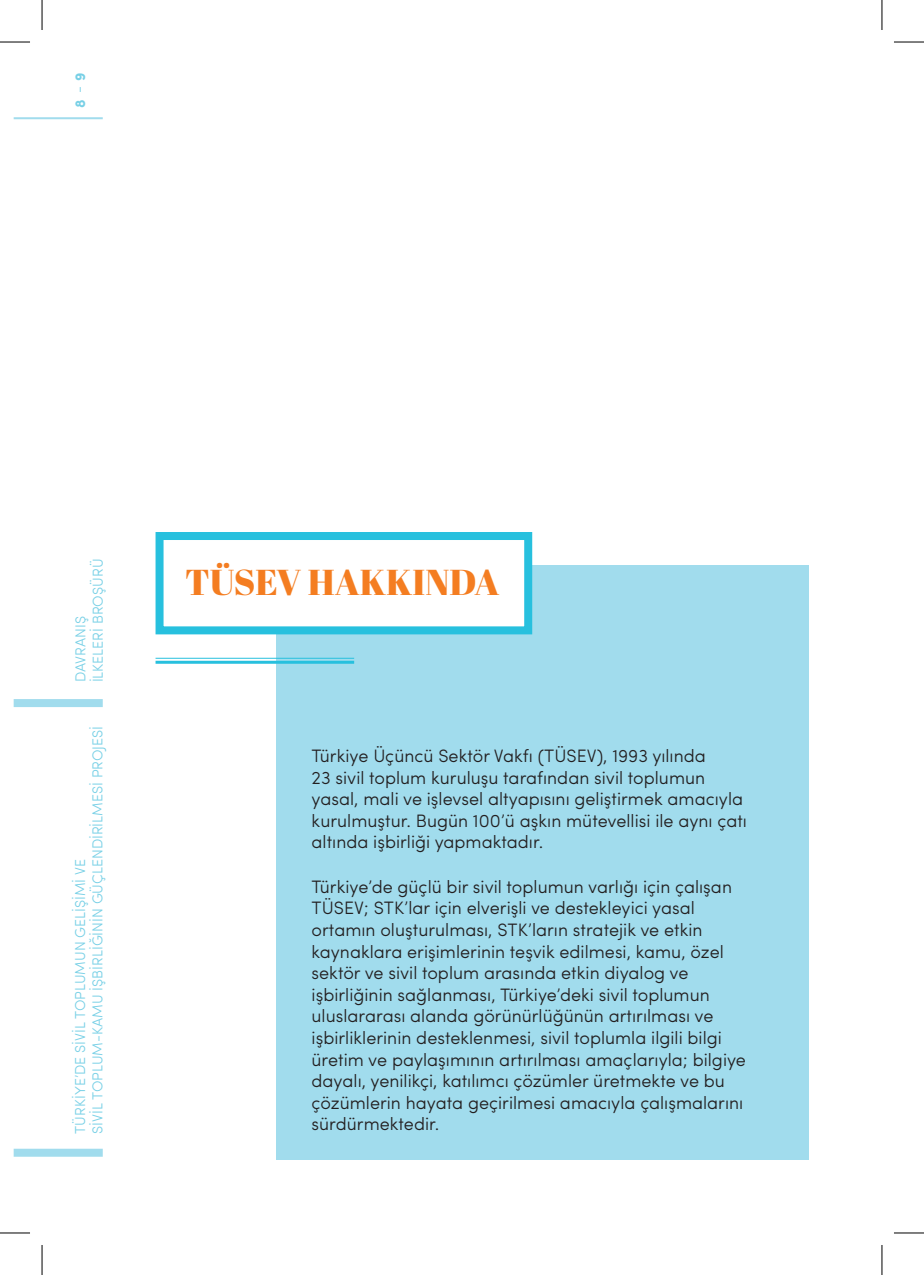
<style>
.page{position:relative;width:924px;height:1275px;background:#fff}
.page>*{position:absolute;margin:0;border:0;box-sizing:border-box;transform-origin:0 0}
.TUSEV_AB_AltBaslik1{font:36px "Abril Fatface";color:#f47d21}
.TUSEV_AB_AltBaslik1-2{font:300 18px/21.6px "Sofia Pro";color:#231f20}
.TUSEV_AB_AltBaslik1-3{font:300 14.4px "Sofia Pro";color:#78d0e6}
.TUSEV_AB_AltBaslik1-4{font:700 14.4px "Sofia Pro";color:#78d0e6}
.s1{font-weight:300}
</style>
<div class="page">
<hr style="left:14px;top:117px;width:89px;height:2px;background:#a1dced">
<div style="left:276px;top:565px;width:531px;height:594px;background:#a1dced"></div>
<hr style="left:155px;top:658px;width:199px;height:1px;background:#27c0de">
<hr style="left:155px;top:661px;width:199px;height:3px;background:#27c0de">
<svg style="left:155px;top:532px;width:381px;height:106px"></svg>
<div style="left:14px;top:699px;width:89px;height:8px;background:#a1dced"></div>
<div style="left:14px;top:1148px;width:89px;height:8px;background:#a1dced"></div>
<hr style="left:0;top:42px;width:30px;height:1px;background:#000">
<hr style="left:893px;top:42px;width:30px;height:1px;background:#000">
<hr style="left:0;top:1232px;width:30px;height:1px;background:#000">
<hr style="left:893px;top:1232px;width:30px;height:1px;background:#000">
<hr style="left:42px;top:0;width:1px;height:30px;background:#000">
<hr style="left:42px;top:1245px;width:1px;height:30px;background:#000">
<hr style="left:881px;top:0;width:1px;height:30px;background:#000">
<hr style="left:881px;top:1245px;width:1px;height:30px;background:#000">
<p class="TUSEV_AB_AltBaslik1-4" style="left:69px;top:108px;width:37px;rotate:-90deg">8 <span class="s1">-</span> 9</p>
<p class="TUSEV_AB_AltBaslik1-3" style="left:87px;top:682px;width:125px;rotate:-90deg">İLKELERİ BROŞÜRÜ</p>
<p class="TUSEV_AB_AltBaslik1-3" style="left:70px;top:682px;width:68px;rotate:-90deg">DAVRANIŞ</p>
<p class="TUSEV_AB_AltBaslik1-3" style="left:87px;top:1133px;width:409px;rotate:-90deg">SİVİL TOPLUM-KAMU İŞBİRLİĞİNİN GÜÇLENDİRİLMESİ PROJESİ</p>
<p class="TUSEV_AB_AltBaslik1-3" style="left:70px;top:1133px;width:276px;rotate:-90deg">TÜRKİYE’DE SİVİL TOPLUMUN GELİŞİMİ VE</p>
<p class="TUSEV_AB_AltBaslik1" style="left:185px;top:557px;width:316px">TÜSEV HAKKINDA</p>
<p class="TUSEV_AB_AltBaslik1-2" style="left:311px;top:743px;width:437px">Türkiye Üçüncü Sektör Vakfı (TÜSEV), 1993 yılında<br>23 sivil toplum kuruluşu tarafından sivil toplumun yasal, mali ve işlevsel altyapısını geliştirmek amacıyla kurulmuştur. Bugün 100’ü aşkın mütevellisi ile aynı çatı altında işbirliği yapmaktadır.</p>
<p class="TUSEV_AB_AltBaslik1-2" style="left:311px;top:874px;width:435px">Türkiye’de güçlü bir sivil toplumun varlığı için çalışan TÜSEV; STK’lar için elverişli ve destekleyici yasal ortamın oluşturulması, STK’ların stratejik ve etkin kaynaklara erişimlerinin teşvik edilmesi, kamu, özel sektör ve sivil toplum arasında etkin diyalog ve işbirliğinin sağlanması, Türkiye’deki sivil toplumun uluslararası alanda görünürlüğünün artırılması ve işbirliklerinin desteklenmesi, sivil toplumla ilgili bilgi üretim ve paylaşımının artırılması amaçlarıyla; bilgiye dayalı, yenilikçi, katılımcı çözümler üretmekte ve bu çözümlerin hayata geçirilmesi amacıyla çalışmalarını sürdürmektedir.</p>
</div>
